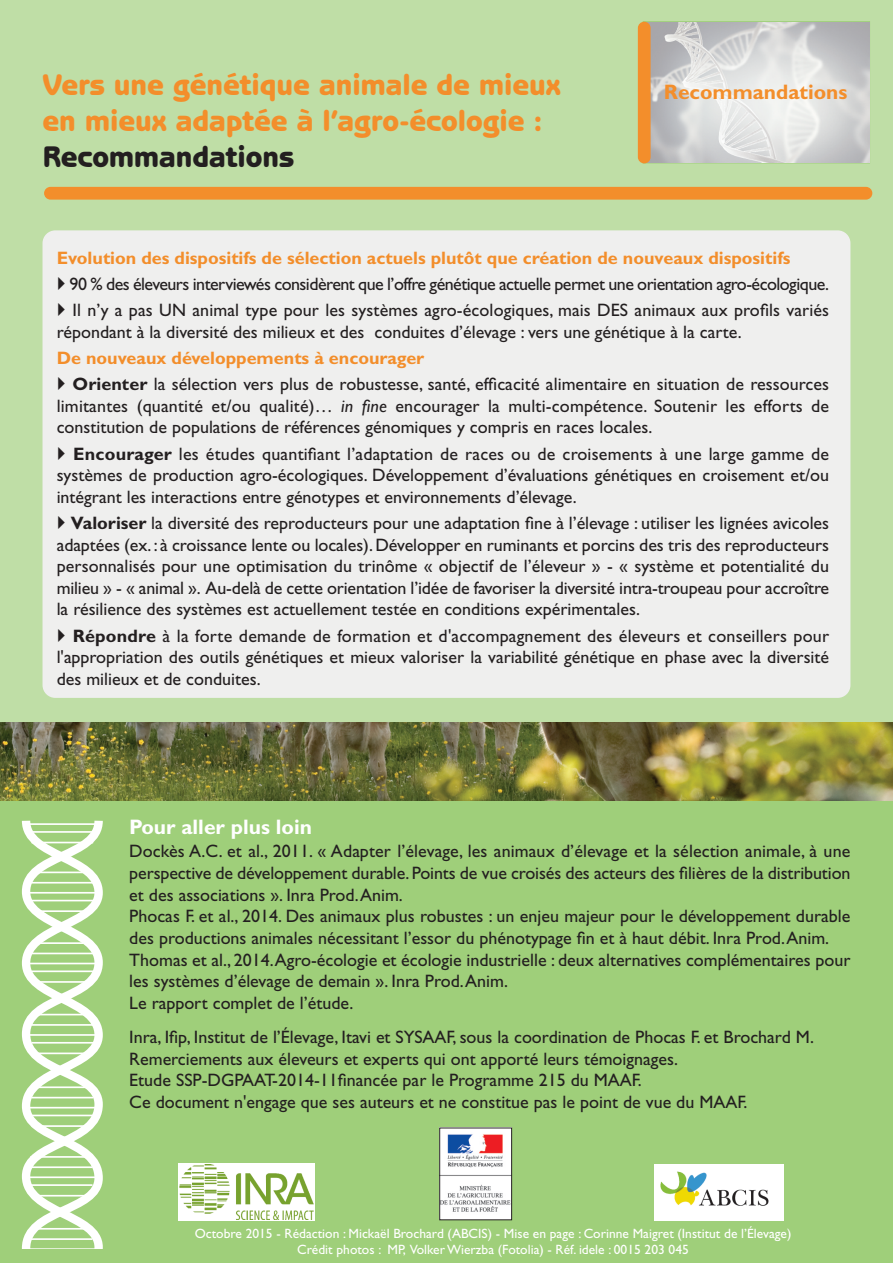
<style>
.page{position:relative;width:893px;height:1263px;background:#bfdea6}
.page>*{position:absolute;margin:0;border:0;box-sizing:border-box;transform-origin:0 0}
.t1{font:800 30px "Benguiat Gothic Std";color:#f38e2b}
.t2{font:800 30px "Benguiat Gothic Std";color:#231f20}
.t3{font:700 21px "Gill Sans Std";color:#fff}
.t4{font:700 21px "Gill Sans Std";color:#f38e2b}
.t5{font:18px/21.6px "Gill Sans Std";color:#231f20}
.t6{font:18px/26.2px "Gill Sans Std";letter-spacing:-.03em;color:#231f20}
.t7{font:700 18px "Gill Sans Std";color:#f38e2b}
.t8{font:13.5px/16.2px "Gill Sans Std";color:#fff;text-align:center}
.s1{font-weight:700;color:#f38e2b}
.s2{font-weight:700}
.s3{font-style:italic}
</style>
<div class="page">
<div style="left:0;top:787px;width:893px;height:476px;background:#9fcf7a"></div>
<img style="left:647px;top:22px;width:222px;height:141px">
<div style="left:44px;top:187px;width:828px;height:13px;background:#f38e2b;border-radius:6px"></div>
<div style="left:638px;top:22px;width:13px;height:141px;background:#f38e2b;border-radius:6px"></div>
<div style="left:43px;top:230px;width:807px;height:468px;background:#efefee;border-radius:13px"></div>
<div style="left:178px;top:1163px;width:137px;height:57px;background:#fff"></div>
<img style="left:179px;top:1164px;width:135px;height:55px">
<img style="left:441px;top:1129px;width:69px;height:89px">
<div style="left:439px;top:1127px;width:73px;height:93px;border:1px solid #231f20"></div>
<img style="left:655px;top:1164px;width:129px;height:56px">
<svg style="left:21px;top:820px;width:82px;height:429px"></svg>
<hr style="left:31px;top:871px;width:62px;height:2px;background:#fff">
<hr style="left:32px;top:882px;width:61px;height:1px;background:#fff">
<hr style="left:29px;top:892px;width:67px;height:1px;background:#fff">
<hr style="left:32px;top:900px;width:61px;height:1px;background:#fff">
<hr style="left:32px;top:910px;width:61px;height:2px;background:#fff">
<hr style="left:29px;top:823px;width:67px;height:2px;background:#fff">
<hr style="left:32px;top:831px;width:61px;height:2px;background:#fff">
<hr style="left:32px;top:842px;width:61px;height:1px;background:#fff">
<hr style="left:31px;top:942px;width:62px;height:2px;background:#fff">
<hr style="left:32px;top:953px;width:61px;height:1px;background:#fff">
<hr style="left:29px;top:963px;width:67px;height:1px;background:#fff">
<hr style="left:32px;top:970px;width:61px;height:2px;background:#fff">
<hr style="left:32px;top:981px;width:61px;height:2px;background:#fff">
<hr style="left:31px;top:1014px;width:62px;height:1px;background:#fff">
<hr style="left:32px;top:1024px;width:61px;height:2px;background:#fff">
<hr style="left:29px;top:1034px;width:67px;height:2px;background:#fff">
<hr style="left:32px;top:1042px;width:61px;height:1px;background:#fff">
<hr style="left:32px;top:1052px;width:61px;height:2px;background:#fff">
<hr style="left:31px;top:1086px;width:62px;height:2px;background:#fff">
<hr style="left:32px;top:1097px;width:61px;height:1px;background:#fff">
<hr style="left:29px;top:1107px;width:67px;height:1px;background:#fff">
<hr style="left:32px;top:1114px;width:61px;height:2px;background:#fff">
<hr style="left:32px;top:1125px;width:61px;height:2px;background:#fff">
<hr style="left:30px;top:1156px;width:62px;height:2px;background:#fff">
<hr style="left:31px;top:1166px;width:61px;height:2px;background:#fff">
<hr style="left:28px;top:1176px;width:67px;height:2px;background:#fff">
<hr style="left:31px;top:1184px;width:61px;height:2px;background:#fff">
<hr style="left:31px;top:1195px;width:61px;height:1px;background:#fff">
<hr style="left:30px;top:1228px;width:62px;height:1px;background:#fff">
<hr style="left:31px;top:1238px;width:61px;height:2px;background:#fff">
<hr style="left:28px;top:1248px;width:67px;height:1px;background:#fff">
<img style="left:0;top:723px;width:893px;height:78px">
<h1 class="t1" style="left:43px;top:74px;width:520px">Vers une génétique animale de mieux</h1>
<p class="t4" style="left:664px;top:84px;width:185px">Recommandations</p>
<h1 class="t1" style="left:43px;top:110px;width:502px">en mieux adaptée à l’agro-écologie :</h1>
<h1 class="t2" style="left:43px;top:146px;width:253px">Recommandations</h1>
<p class="t7" style="left:57px;top:251px;width:735px">Evolution des dispositifs de sélection actuels plutôt que création de nouveaux dispositifs</p>
<p class="t6" style="left:70px;top:273px;width:761px">90 % des éleveurs interviewés considèrent que l’offre génétique actuelle permet une orientation agro-écologique.<br>Il n’y a pas UN animal type pour les systèmes agro-écologiques, mais DES animaux aux profils variés</p>
<p class="t5" style="left:57px;top:323px;width:687px">répondant à la diversité des milieux et des conduites d’élevage : vers une génétique à la carte.</p>
<p class="t5" style="left:73px;top:347px;width:758px;line-height:26.2px;text-indent:-16px"><span class="s1">De nouveaux développements à encourager<br></span><span class="s2">Orienter</span> la sélection vers plus de robustesse, santé, efficacité alimentaire en situation de ressources</p>
<p class="t5" style="left:57px;top:397px;width:774px">limitantes (quantité et/ou qualité)… <span class="s3">in fine</span> encourager la multi-compétence. Soutenir les efforts de constitution de populations de références génomiques y compris en races locales.</p>
<p class="t5" style="left:57px;top:444px;width:774px;text-align:justify;text-indent:17px"><span class="s2">Encourager</span> les études quantifiant l’adaptation de races ou de croisements à une large gamme de systèmes de production agro-écologiques. Développement d’évaluations génétiques en croisement et/ou intégrant les interactions entre génotypes et environnements d’élevage.</p>
<p class="t5" style="left:57px;top:514px;width:774px;text-align:justify;text-indent:14px"><span class="s2">Valoriser</span> la diversité des reproducteurs pour une adaptation fine à l’élevage : utiliser les lignées avicoles adaptées (ex. : à croissance lente ou locales).Développer en ruminants et porcins des tris des reproducteurs personnalisés pour une optimisation du trinôme « objectif de l’éleveur » - « système et potentialité du milieu » - « animal ». Au-delà de cette orientation l’idée de favoriser la diversité intra-troupeau pour accroître la résilience des systèmes est actuellement testée en conditions expérimentales.</p>
<p class="t5" style="left:57px;top:626px;width:774px;text-align:justify;text-indent:16px"><span class="s2">Répondre</span> à la forte demande de formation et d'accompagnement des éleveurs et conseillers pour l'appropriation des outils génétiques et mieux valoriser la variabilité génétique en phase avec la diversité des milieux et de conduites.</p>
<p class="t3" style="left:129px;top:819px;width:184px">Pour aller plus loin</p>
<p class="t5" style="left:129px;top:842px;width:723px">Dockès A.C. et al., 2011. « Adapter l’élevage, les animaux d’élevage et la sélection animale, à une perspective de développement durable. Points de vue croisés des acteurs des filières de la distribution et des associations ». Inra Prod.Anim.<br>Phocas F. et al., 2014. Des animaux plus robustes : un enjeu majeur pour le développement durable des productions animales nécessitant l’essor du phénotypage fin et à haut débit. Inra Prod.Anim.<br>Thomas et al., 2014.Agro-écologie et écologie industrielle : deux alternatives complémentaires pour les systèmes d’élevage de demain ». Inra Prod.Anim.<br>Le rapport complet de l’étude.</p>
<p class="t5" style="left:129px;top:1028px;width:686px">Inra, Ifip, Institut de l’Élevage, Itavi et SYSAAF, sous la coordination de Phocas F. et Brochard M.<br>Remerciements aux éleveurs et experts qui ont apporté leurs témoignages.<br>Etude SSP-DGPAAT-2014-11financée par le Programme 215 du MAAF.<br>Ce document n'engage que ses auteurs et ne constitue pas le point de vue du MAAF.</p>
<p class="t8" style="left:195px;top:1227px;width:598px">Octobre 2015 - Rédaction : Mickaël Brochard (ABCIS) - Mise en page : Corinne Maigret (Institut de l’Élevage)<br>Crédit photos : MP, VolkerWierzba (Fotolia) - Réf. idele : 0015 203 045</p>
</div>
